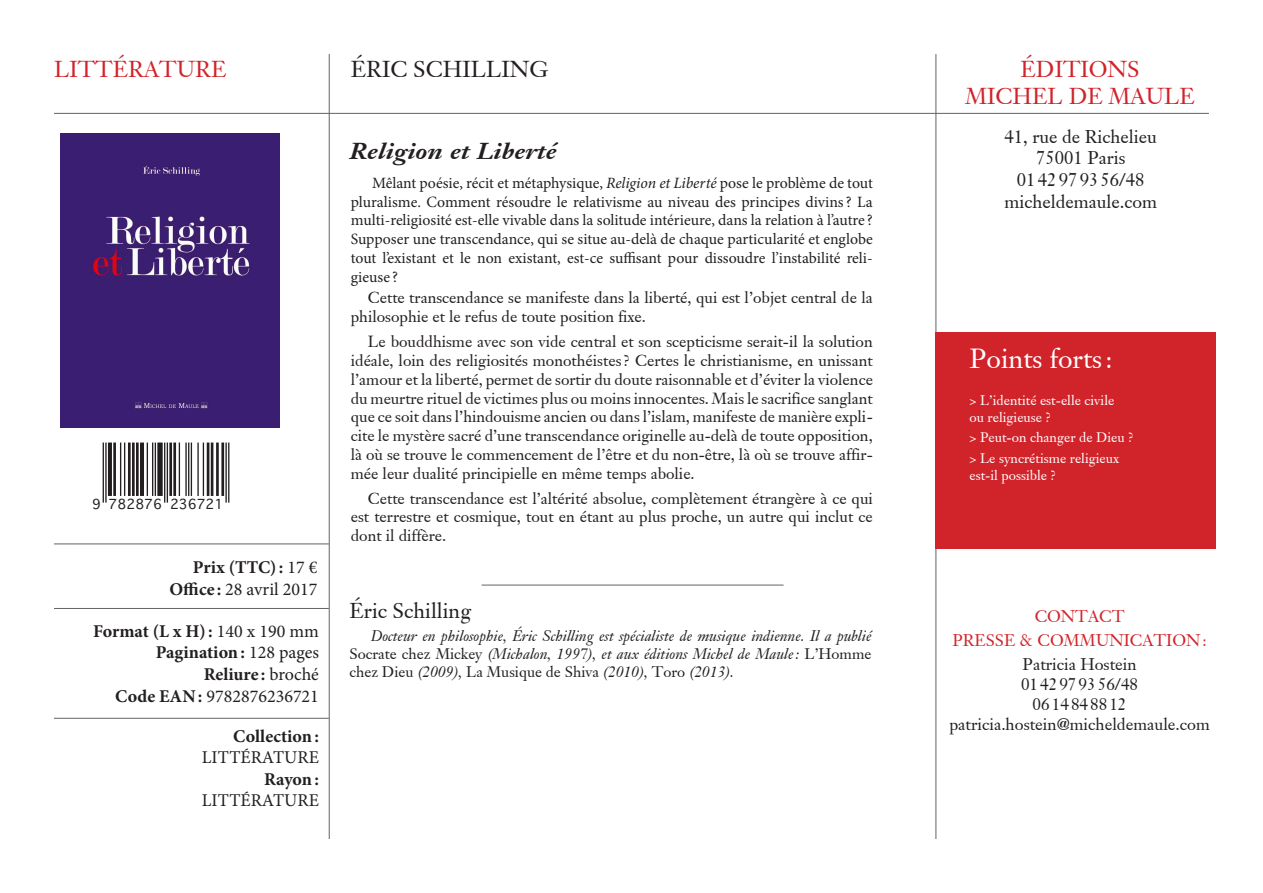
<style>
.page{position:relative;width:1263px;height:893px;background:#fff}
.page>*{position:absolute;margin:0;border:0;box-sizing:border-box;transform-origin:0 0}
.t1{font:27px "Janson S Si";color:#fff}
.t2{font:22.5px "Janson S Si";color:#d1232a}
.t3{font:italic 700 22.5px "Janson S Si";color:#231f20;scale:1.15 1}
.t4{font:22.5px "Janson S Si";color:#231f20}
.t5{font:21px "Janson S Si";color:#231f20}
.t6{font:700 18px "Minion Pro";color:#231f20}
.t7{font:18px "Minion Pro";color:#231f20}
.t8{font:18px "Janson S Si";color:#231f20}
.t9{font:16.5px "Janson S Si";color:#231f20}
.t10{font:16.5px "Janson S Si";color:#d1232a}
.texte_quatrieme_regu{font:15.75px/18.8px "Janson S Si";color:#231f20;text-align:justify}
.t11{font:15.75px/18.8px "Minion Pro";color:#231f20;text-align:justify}
.t12{font:italic 15px/18px "Janson S Si";color:#231f20;text-align:justify}
.t13{font:13.5px/16.5px "Janson S Si";color:#fff}
.t14{font:13.35px "Geneva";color:#231f20}
.s1{font-weight:400}
.s2{font-weight:700}
.s3{font-style:italic}
.s4{font-style:normal}
</style>
<div class="page">
<div style="left:61px;top:133px;width:218px;height:294px;background:#3a1e71"></div>
<hr style="left:103px;top:443px;width:1px;height:60px;background:#231f20">
<hr style="left:105px;top:443px;width:2px;height:60px;background:#231f20">
<hr style="left:108px;top:443px;width:1px;height:53px;background:#231f20">
<hr style="left:109px;top:443px;width:2px;height:53px;background:#231f20">
<hr style="left:111px;top:443px;width:1px;height:53px;background:#231f20">
<hr style="left:113px;top:443px;width:2px;height:53px;background:#231f20">
<hr style="left:115px;top:443px;width:1px;height:53px;background:#231f20">
<hr style="left:120px;top:443px;width:1px;height:53px;background:#231f20">
<hr style="left:124px;top:443px;width:1px;height:53px;background:#231f20">
<hr style="left:128px;top:443px;width:1px;height:53px;background:#231f20">
<hr style="left:129px;top:443px;width:2px;height:53px;background:#231f20">
<hr style="left:132px;top:443px;width:1px;height:53px;background:#231f20">
<hr style="left:133px;top:443px;width:2px;height:53px;background:#231f20">
<hr style="left:136px;top:443px;width:1px;height:53px;background:#231f20">
<hr style="left:137px;top:443px;width:2px;height:53px;background:#231f20">
<hr style="left:140px;top:443px;width:1px;height:53px;background:#231f20">
<hr style="left:141px;top:443px;width:2px;height:53px;background:#231f20">
<hr style="left:143px;top:443px;width:1px;height:53px;background:#231f20">
<hr style="left:147px;top:443px;width:1px;height:53px;background:#231f20">
<hr style="left:152px;top:443px;width:1px;height:53px;background:#231f20">
<hr style="left:155px;top:443px;width:1px;height:53px;background:#231f20">
<hr style="left:157px;top:443px;width:2px;height:53px;background:#231f20">
<hr style="left:159px;top:443px;width:1px;height:53px;background:#231f20">
<hr style="left:160px;top:443px;width:1px;height:53px;background:#231f20">
<hr style="left:161px;top:443px;width:2px;height:53px;background:#231f20">
<hr style="left:164px;top:443px;width:1px;height:60px;background:#231f20">
<hr style="left:167px;top:443px;width:1px;height:60px;background:#231f20">
<hr style="left:169px;top:443px;width:2px;height:53px;background:#231f20">
<hr style="left:171px;top:443px;width:1px;height:53px;background:#231f20">
<hr style="left:173px;top:443px;width:2px;height:53px;background:#231f20">
<hr style="left:175px;top:443px;width:1px;height:53px;background:#231f20">
<hr style="left:179px;top:443px;width:1px;height:53px;background:#231f20">
<hr style="left:185px;top:443px;width:2px;height:53px;background:#231f20">
<hr style="left:188px;top:443px;width:1px;height:53px;background:#231f20">
<hr style="left:191px;top:443px;width:1px;height:53px;background:#231f20">
<hr style="left:197px;top:443px;width:2px;height:53px;background:#231f20">
<hr style="left:203px;top:443px;width:1px;height:53px;background:#231f20">
<hr style="left:207px;top:443px;width:1px;height:53px;background:#231f20">
<hr style="left:208px;top:443px;width:1px;height:53px;background:#231f20">
<hr style="left:211px;top:443px;width:1px;height:53px;background:#231f20">
<hr style="left:212px;top:443px;width:1px;height:53px;background:#231f20">
<hr style="left:216px;top:443px;width:1px;height:53px;background:#231f20">
<hr style="left:217px;top:443px;width:2px;height:53px;background:#231f20">
<hr style="left:221px;top:443px;width:2px;height:53px;background:#231f20">
<hr style="left:223px;top:443px;width:1px;height:53px;background:#231f20">
<hr style="left:225px;top:443px;width:2px;height:60px;background:#231f20">
<hr style="left:228px;top:443px;width:1px;height:60px;background:#231f20">
<hr style="left:935px;top:54px;width:1px;height:785px;background:#636366">
<hr style="left:329px;top:54px;width:1px;height:785px;background:#636366">
<hr style="left:54px;top:113px;width:1155px;height:1px;background:#636366">
<hr style="left:482px;top:585px;width:301px;height:1px;background:#636366">
<hr style="left:54px;top:544px;width:275px;height:1px;background:#636366">
<hr style="left:54px;top:608px;width:275px;height:1px;background:#636366">
<hr style="left:54px;top:718px;width:275px;height:1px;background:#636366">
<div style="left:935px;top:332px;width:281px;height:217px;background:#d1232a"></div>
<p class="t2" style="left:54px;top:54px;width:174px">LITTÉRATURE</p>
<p class="t14" style="left:92px;top:493px;width:133px">9 782876 236721</p>
<p class="t6" style="left:193px;top:554px;width:126px">Prix (TTC): <span class="s1">17 €</span></p>
<p class="t7" style="left:170px;top:577px;width:149px"><span class="s2">Office :</span> 28 avril 2017</p>
<p class="t6" style="left:93px;top:618px;width:227px">Format (L x H): <span class="s1">140 x 190 mm</span></p>
<p class="t6" style="left:156px;top:640px;width:165px">Pagination: <span class="s1">128 pages</span></p>
<p class="t6" style="left:204px;top:661px;width:117px">Reliure : <span class="s1">broché</span></p>
<p class="t7" style="left:115px;top:684px;width:205px"><span class="s2">Code EAN:</span> 9782876236721</p>
<p class="t6" style="left:233px;top:723px;width:87px">Collection:</p>
<p class="t7" style="left:202px;top:745px;width:119px">LITTÉRATURE</p>
<p class="t6" style="left:264px;top:766px;width:56px">Rayon:</p>
<p class="t7" style="left:202px;top:788px;width:119px">LITTÉRATURE</p>
<p class="t4" style="left:351px;top:54px;width:199px">ÉRIC SCHILLING</p>
<p class="t3" style="left:349px;top:137px;width:182px">Religion et Liberté</p>
<p class="t11" style="left:351px;top:174px;width:523px;text-indent:21px">Mêlant poésie, récit et métaphysique, <span class="s3">Religion et Liberté</span> pose le problème de tout pluralisme. Comment résoudre le relativisme au niveau des principes divins? La multi-religiosité est-elle vivable dans la solitude intérieure, dans la relation à l’autre ?<br>Supposer une transcendance, qui se situe au-delà de chaque particularité et englobe tout l’existant et le non existant, est-ce suffisant pour dissoudre l’instabilité reli&shy;gieuse ?</p>
<p class="texte_quatrieme_regu" style="left:351px;top:288px;width:523px;text-indent:17px">Cette transcendance se manifeste dans la liberté, qui est l’objet central de la philosophie et le refus de toute position fixe.</p>
<p class="texte_quatrieme_regu" style="left:351px;top:332px;width:524px;text-indent:17px">Le bouddhisme avec son vide central et son scepticisme serait-il la solution idéale, loin des religiosités monothéistes ? Certes le christianisme, en unissant l’amour et la liberté, permet de sortir du doute raisonnable et d’éviter la violence du meurtre rituel de victimes plus ou moins innocentes. Mais le sacrifice sanglant que ce soit dans l’hindouisme ancien ou dans l’islam, manifeste de manière expli&shy;cite le mystère sacré d’une transcendance originelle au-delà de toute opposition, là où se trouve le commencement de l’être et du non-être, là où se trouve affir&shy;mée leur dualité principielle en même temps abolie.</p>
<p class="texte_quatrieme_regu" style="left:351px;top:489px;width:523px;text-indent:17px">Cette transcendance est l’altérité absolue, complètement étrangère à ce qui est terrestre et cosmique, tout en étant au plus proche, un autre qui inclut ce dont il diffère.</p>
<p class="t5" style="left:349px;top:597px;width:123px">Éric Schilling</p>
<p class="t12" style="left:349px;top:627px;width:524px;text-indent:21px">Docteur en philosophie, Éric Schilling est spécialiste de musique indienne. Il a publié <span class="s4">Socrate chez Mickey</span> (Michalon, 1997), et aux éditions Michel de Maule: <span class="s4">L’Homme chez Dieu</span> (2009), <span class="s4">La Musique de Shiva</span> (2010), <span class="s4">Toro</span> (2013).</p>
<p class="t2" style="left:1020px;top:54px;width:121px">ÉDITIONS</p>
<p class="t2" style="left:965px;top:81px;width:231px">MICHEL DE MAULE</p>
<p class="t8" style="left:1004px;top:125px;width:154px">41, rue de Richelieu</p>
<p class="t8" style="left:1036px;top:146px;width:91px">75001 Paris</p>
<p class="t8" style="left:1017px;top:168px;width:129px">0142979356/48</p>
<p class="t8" style="left:1004px;top:190px;width:154px">micheldemaule.com</p>
<p class="t1" style="left:969px;top:341px;width:144px">Points forts:</p>
<p class="t13" style="left:969px;top:392px;width:146px">&gt; L’identité est-elle civile ou religieuse ?</p>
<p class="t13" style="left:969px;top:429px;width:166px">&gt; Peut-on changer de Dieu ?</p>
<p class="t13" style="left:969px;top:450px;width:151px">&gt; Le syncrétisme religieux est-il possible ?</p>
<p class="t10" style="left:1035px;top:606px;width:91px">CONTACT</p>
<p class="t10" style="left:952px;top:630px;width:256px">PRESSE &amp; COMMUNICATION:</p>
<p class="t9" style="left:1022px;top:654px;width:115px">Patricia Hostein</p>
<p class="t9" style="left:1021px;top:674px;width:119px">0142979356/48</p>
<p class="t9" style="left:1033px;top:693px;width:95px">0614848812</p>
<p class="t9" style="left:949px;top:713px;width:262px">patricia.hostein@micheldemaule.com</p>
</div>
